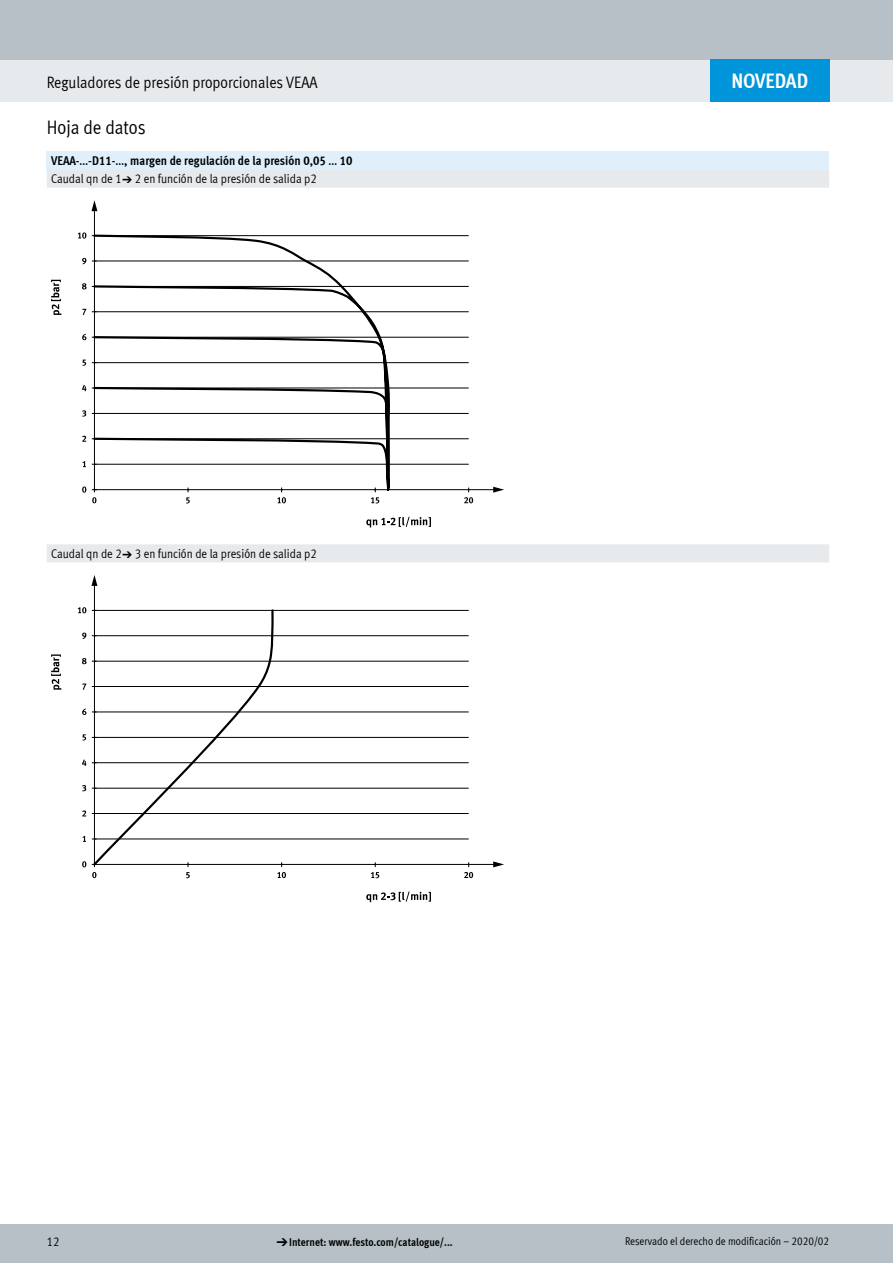
<style>
.page{position:relative;width:893px;height:1263px;background:#fff}
.page>*{position:absolute;margin:0;border:0;box-sizing:border-box;transform-origin:0 0}
.FES_box_title{font:700 21px "Meta Cond LF";color:#fff}
.FES_title_section{font:19.5px "Meta Cond LF";color:#000}
.FES_title_family{font:16.5px "Meta Cond LF";color:#000}
.FES_head_2_text{font:12.75px "Meta Cond LF";color:#000}
.FES_head_1_text{font:700 12.75px "Meta Cond LF";color:#000}
.t1{font:11.25px "Meta Cond LF";color:#000}
.t2{font:700 11.25px "Meta Cond LF";color:#000}
.s1{font-family:"Meta Plus LF";font-weight:400}
.s2{font-family:"Meto Pict 182"}
.s3{font-family:"Meto Pict 182";font-weight:400}
</style>
<div class="page">
<div style="left:0;top:1225px;width:893px;height:38px;background:#b6c0c6"></div>
<div style="left:0;top:60px;width:893px;height:42px;background:#e7eaec"></div>
<div style="left:0;top:0;width:893px;height:60px;background:#b6c0c6"></div>
<div style="left:47px;top:151px;width:782px;height:19px;background:#dff0fc"></div>
<svg style="left:47px;top:170px;width:782px;height:392px"></svg>
<svg style="left:366px;top:517px;width:65px;height:11px"></svg>
<svg style="left:51px;top:280px;width:11px;height:35px"></svg>
<hr style="left:94px;top:464px;width:375px;height:1px;background:#000">
<hr style="left:94px;top:438px;width:375px;height:1px;background:#000">
<hr style="left:94px;top:413px;width:375px;height:1px;background:#000">
<hr style="left:94px;top:388px;width:375px;height:1px;background:#000">
<hr style="left:94px;top:362px;width:375px;height:1px;background:#000">
<hr style="left:94px;top:337px;width:375px;height:1px;background:#000">
<hr style="left:94px;top:311px;width:375px;height:1px;background:#000">
<hr style="left:94px;top:286px;width:375px;height:1px;background:#000">
<hr style="left:94px;top:261px;width:375px;height:1px;background:#000">
<hr style="left:94px;top:235px;width:375px;height:1px;background:#000">
<hr style="left:94px;top:489px;width:375px;height:1px;background:#000">
<svg style="left:82px;top:486px;width:4px;height:7px"></svg>
<svg style="left:82px;top:461px;width:4px;height:6px"></svg>
<svg style="left:82px;top:436px;width:4px;height:6px"></svg>
<svg style="left:82px;top:410px;width:4px;height:7px"></svg>
<svg style="left:82px;top:385px;width:4px;height:6px"></svg>
<svg style="left:82px;top:360px;width:4px;height:6px"></svg>
<svg style="left:82px;top:334px;width:4px;height:6px"></svg>
<svg style="left:82px;top:309px;width:4px;height:6px"></svg>
<svg style="left:82px;top:283px;width:10px;height:6px"></svg>
<svg style="left:82px;top:258px;width:4px;height:6px"></svg>
<svg style="left:78px;top:200px;width:14px;height:39px"></svg>
<svg style="left:92px;top:492px;width:5px;height:11px"></svg>
<svg style="left:186px;top:492px;width:4px;height:11px"></svg>
<svg style="left:277px;top:492px;width:9px;height:11px"></svg>
<svg style="left:371px;top:492px;width:8px;height:11px"></svg>
<svg style="left:464px;top:487px;width:40px;height:16px"></svg>
<svg style="left:92px;top:196px;width:300px;height:296px"></svg>
<svg style="left:366px;top:891px;width:65px;height:11px"></svg>
<svg style="left:51px;top:654px;width:11px;height:36px"></svg>
<hr style="left:94px;top:839px;width:375px;height:1px;background:#000">
<hr style="left:94px;top:813px;width:375px;height:1px;background:#000">
<hr style="left:94px;top:788px;width:375px;height:1px;background:#000">
<hr style="left:94px;top:762px;width:375px;height:1px;background:#000">
<hr style="left:94px;top:737px;width:375px;height:1px;background:#000">
<hr style="left:94px;top:712px;width:375px;height:1px;background:#000">
<hr style="left:94px;top:686px;width:375px;height:1px;background:#000">
<hr style="left:94px;top:661px;width:375px;height:1px;background:#000">
<hr style="left:94px;top:635px;width:375px;height:1px;background:#000">
<hr style="left:94px;top:610px;width:375px;height:1px;background:#000">
<hr style="left:94px;top:864px;width:375px;height:1px;background:#000">
<svg style="left:82px;top:861px;width:4px;height:6px"></svg>
<svg style="left:82px;top:836px;width:4px;height:6px"></svg>
<svg style="left:82px;top:810px;width:4px;height:6px"></svg>
<svg style="left:82px;top:785px;width:4px;height:6px"></svg>
<svg style="left:82px;top:760px;width:4px;height:6px"></svg>
<svg style="left:82px;top:734px;width:4px;height:6px"></svg>
<svg style="left:82px;top:708px;width:4px;height:7px"></svg>
<svg style="left:82px;top:683px;width:4px;height:7px"></svg>
<svg style="left:82px;top:658px;width:10px;height:6px"></svg>
<svg style="left:82px;top:633px;width:4px;height:6px"></svg>
<svg style="left:78px;top:575px;width:19px;height:38px"></svg>
<svg style="left:92px;top:872px;width:5px;height:6px"></svg>
<svg style="left:186px;top:872px;width:4px;height:6px"></svg>
<svg style="left:277px;top:862px;width:9px;height:16px"></svg>
<svg style="left:371px;top:862px;width:8px;height:16px"></svg>
<svg style="left:464px;top:861px;width:40px;height:17px"></svg>
<svg style="left:92px;top:608px;width:183px;height:260px"></svg>
<div style="left:710px;top:60px;width:119px;height:42px;background:#0095db"></div>
<p class="FES_title_family" style="left:47px;top:72px;width:272px">Reguladores de presión proporcionales VEAA</p>
<p class="FES_title_section" style="left:47px;top:116px;width:100px">Hoja de datos</p>
<p class="FES_head_1_text" style="left:51px;top:153px;width:303px">VEAA-<span class="s1">…</span>-D11-<span class="s1">…</span>, margen de regulación de la presión 0,05 <span class="s1">…</span> 10</p>
<p class="FES_head_2_text" style="left:51px;top:171px;width:267px">Caudal qn de 1<span class="s2">a</span>2 en función de la presión de salida p2</p>
<p class="FES_head_2_text" style="left:51px;top:546px;width:267px">Caudal qn de 2<span class="s2">a</span>3 en función de la presión de salida p2</p>
<p class="FES_box_title" style="left:731px;top:67px;width:78px">NOVEDAD</p>
<p class="FES_head_2_text" style="left:47px;top:1234px;width:14px">12</p>
<p class="t2" style="left:276px;top:1235px;width:178px"><span class="s3">d</span>Internet: www.festo.com/catalogue/...</p>
<p class="t1" style="left:625px;top:1234px;width:206px">Reservado el derecho de modificación – 2020/02</p>
</div>
